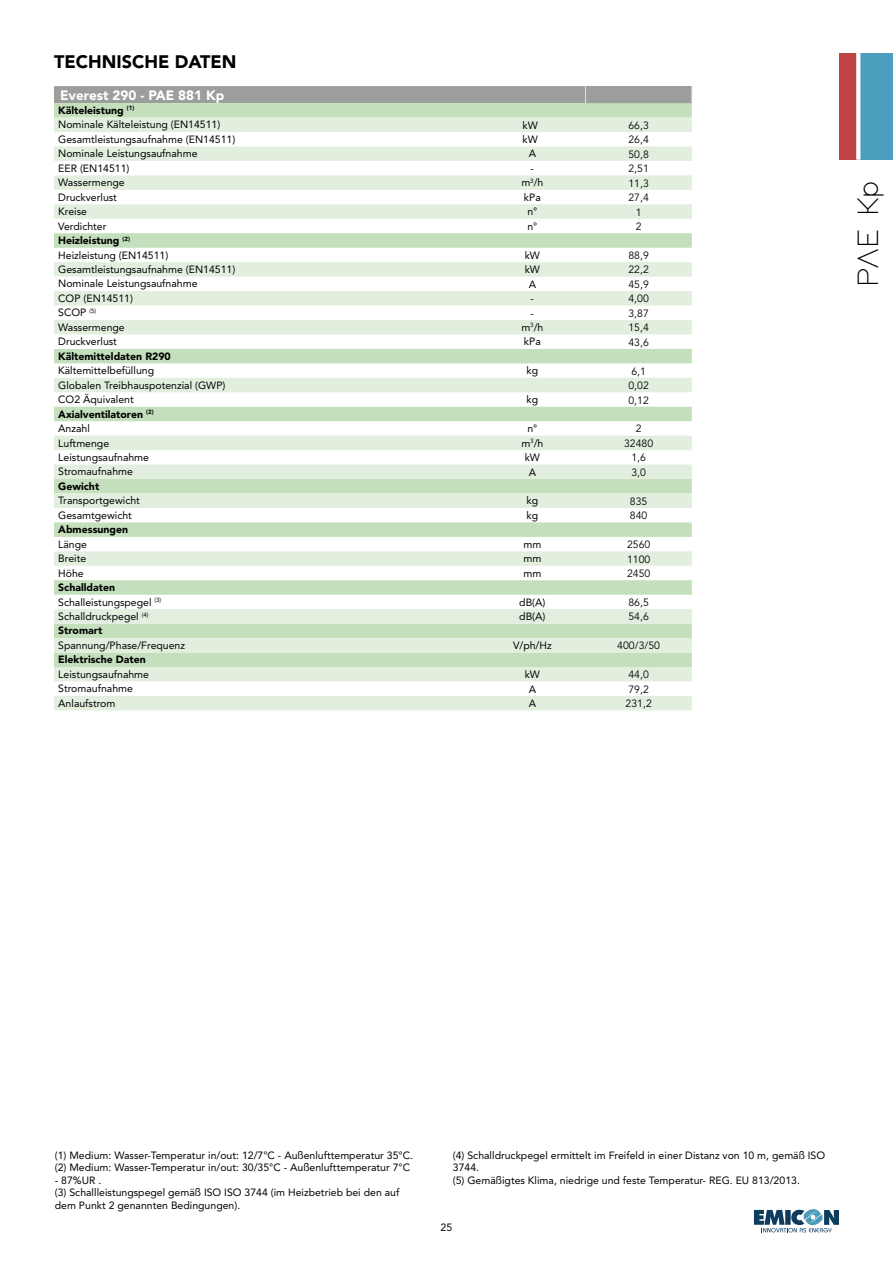
<style>
.page{position:relative;width:893px;height:1263px;background:#fff}
.page>*{position:absolute;margin:0;border:0;box-sizing:border-box;transform-origin:0 0}
.t1{font:500 30px "Adam";color:#000}
.t2{font:900 18px "Avenir LT Std";color:#000}
.t3{font:900 13.5px "Avenir LT Std";color:#fff}
.t4{font:10.5px/14.4px "Avenir LT Std";color:#000}
.t5{font:10.5px/14.4px "Avenir LT Std";color:#000}
.t6{font:900 10.5px "Avenir LT Std";color:#000}
.s1{font-weight:900}
</style>
<div class="page">
<div style="left:839px;top:53px;width:54px;height:107px;background:#4b9ebe"></div>
<svg style="left:754px;top:1209px;width:85px;height:23px"></svg>
<div style="left:839px;top:53px;width:19px;height:107px;background:#bf4445"></div>
<svg style="left:856px;top:53px;width:4px;height:107px"></svg>
<div style="left:585px;top:86px;width:107px;height:17px;background:#9d9d9c"></div>
<div style="left:54px;top:103px;width:638px;height:15px;background:#c4dfbc"></div>
<svg style="left:54px;top:118px;width:638px;height:592px"></svg>
<div style="left:54px;top:86px;width:532px;height:17px;background:#9d9d9c"></div>
<svg style="left:692px;top:87px;width:1px;height:16px"></svg>
<h2 class="t2" style="left:54px;top:50px;width:184px">TECHNISCHE DATEN</h2>
<p class="t4" style="left:58px;top:103px;width:179px"><span class="s1">Kälteleistung</span> <sup>(1)<br></sup>Nominale Kälteleistung (EN14511)<br>Gesamtleistungsaufnahme (EN14511)<br>Nominale Leistungsaufnahme<br>EER (EN14511)<br>Wassermenge<br>Druckverlust<br>Kreise<br>Verdichter<br><span class="s1">Heizleistung</span> <sup>(2)<br></sup>Heizleistung (EN14511)<br>Gesamtleistungsaufnahme (EN14511)<br>Nominale Leistungsaufnahme<br>COP (EN14511)<br>SCOP <sup>(5)<br></sup>Wassermenge<br>Druckverlust</p>
<p class="t6" style="left:58px;top:350px;width:114px">Kältemitteldaten R290</p>
<p class="t4" style="left:58px;top:363px;width:169px">Kältemittelbefüllung<br>Globalen Treibhauspotenzial (GWP)<br>CO2 Äquivalent<br><span class="s1">Axialventilatoren</span> <sup>(2)<br></sup>Anzahl<br>Luftmenge<br>Leistungsaufnahme<br>Stromaufnahme</p>
<p class="t6" style="left:58px;top:480px;width:43px">Gewicht</p>
<p class="t4" style="left:58px;top:494px;width:83px">Transportgewicht<br>Gesamtgewicht</p>
<p class="t6" style="left:58px;top:523px;width:72px">Abmessungen</p>
<p class="t4" style="left:58px;top:537px;width:30px;text-align:justify">Länge Breite Höhe</p>
<p class="t4" style="left:58px;top:580px;width:105px"><span class="s1">Schalldaten<br></span>Schalleistungspegel <sup>(3)<br></sup>Schalldruckpegel <sup>(4)<br></sup><span class="s1">Stromart</span></p>
<p class="t4" style="left:58px;top:638px;width:128px">Spannung/Phase/Frequenz</p>
<p class="t6" style="left:58px;top:653px;width:89px">Elektrische Daten</p>
<p class="t4" style="left:58px;top:667px;width:92px">Leistungsaufnahme<br>Stromaufnahme<br>Anlaufstrom</p>
<p class="t3" style="left:60px;top:87px;width:166px">Everest 290 - PAE 881 Kp</p>
<p class="t4" style="left:523px;top:118px;width:17px">kW</p>
<p class="t5" style="left:628px;top:118px;width:22px">66,3</p>
<p class="t4" style="left:523px;top:132px;width:17px">kW</p>
<p class="t5" style="left:628px;top:133px;width:22px">26,4</p>
<p class="t4" style="left:529px;top:147px;width:9px">A</p>
<p class="t5" style="left:628px;top:147px;width:22px">50,8</p>
<p class="t4" style="left:531px;top:161px;width:5px">-</p>
<p class="t5" style="left:628px;top:162px;width:22px">2,51</p>
<p class="t4" style="left:521px;top:176px;width:24px">m<sup>3</sup>/h</p>
<p class="t5" style="left:628px;top:176px;width:22px">11,3</p>
<p class="t4" style="left:524px;top:190px;width:18px">kPa</p>
<p class="t5" style="left:628px;top:191px;width:22px">27,4</p>
<p class="t4" style="left:527px;top:204px;width:12px">n°</p>
<p class="t5" style="left:636px;top:205px;width:7px">1</p>
<p class="t4" style="left:527px;top:219px;width:12px">n°</p>
<p class="t5" style="left:636px;top:219px;width:7px">2</p>
<p class="t4" style="left:525px;top:248px;width:17px">kW</p>
<p class="t5" style="left:628px;top:248px;width:22px">88,9</p>
<p class="t4" style="left:525px;top:262px;width:17px">kW</p>
<p class="t5" style="left:628px;top:263px;width:22px">22,2</p>
<p class="t4" style="left:529px;top:277px;width:9px">A</p>
<p class="t5" style="left:628px;top:277px;width:22px">45,9</p>
<p class="t4" style="left:531px;top:291px;width:5px">-</p>
<p class="t5" style="left:628px;top:292px;width:22px">4,00</p>
<p class="t4" style="left:531px;top:306px;width:5px">-</p>
<p class="t5" style="left:628px;top:306px;width:22px">3,87</p>
<p class="t4" style="left:521px;top:320px;width:24px">m<sup>3</sup>/h</p>
<p class="t5" style="left:628px;top:321px;width:22px">15,4</p>
<p class="t4" style="left:524px;top:335px;width:18px">kPa</p>
<p class="t5" style="left:628px;top:335px;width:22px">43,6</p>
<p class="t4" style="left:527px;top:364px;width:13px">kg</p>
<p class="t5" style="left:628px;top:364px;width:22px">6,1<br>0,02</p>
<p class="t4" style="left:527px;top:392px;width:13px">kg</p>
<p class="t5" style="left:628px;top:393px;width:22px">0,12</p>
<p class="t4" style="left:527px;top:421px;width:12px">n°</p>
<p class="t5" style="left:636px;top:422px;width:7px">2</p>
<p class="t4" style="left:521px;top:436px;width:24px">m<sup>3</sup>/h</p>
<p class="t5" style="left:624px;top:436px;width:31px">32480</p>
<p class="t4" style="left:525px;top:450px;width:17px">kW</p>
<p class="t5" style="left:631px;top:451px;width:16px">1,6</p>
<p class="t4" style="left:529px;top:465px;width:9px">A</p>
<p class="t5" style="left:631px;top:465px;width:16px">3,0</p>
<p class="t4" style="left:527px;top:494px;width:13px">kg</p>
<p class="t5" style="left:630px;top:494px;width:19px">835</p>
<p class="t4" style="left:527px;top:508px;width:13px">kg</p>
<p class="t5" style="left:630px;top:509px;width:19px">840</p>
<p class="t4" style="left:523px;top:537px;width:19px">mm</p>
<p class="t5" style="left:627px;top:538px;width:25px">2560</p>
<p class="t4" style="left:523px;top:551px;width:19px">mm</p>
<p class="t5" style="left:627px;top:552px;width:25px">1100</p>
<p class="t4" style="left:523px;top:566px;width:19px">mm</p>
<p class="t5" style="left:627px;top:566px;width:25px">2450</p>
<p class="t4" style="left:519px;top:595px;width:28px">dB(A)</p>
<p class="t5" style="left:628px;top:595px;width:22px">86,5</p>
<p class="t4" style="left:519px;top:610px;width:28px">dB(A)</p>
<p class="t5" style="left:628px;top:610px;width:22px">54,6</p>
<p class="t4" style="left:513px;top:638px;width:40px">V/ph/Hz</p>
<p class="t5" style="left:617px;top:639px;width:44px">400/3/50</p>
<p class="t4" style="left:525px;top:667px;width:17px">kW</p>
<p class="t5" style="left:628px;top:668px;width:22px">44,0</p>
<p class="t4" style="left:529px;top:682px;width:9px">A</p>
<p class="t5" style="left:628px;top:682px;width:22px">79,2</p>
<p class="t4" style="left:529px;top:696px;width:9px">A</p>
<p class="t5" style="left:626px;top:697px;width:28px">231,2</p>
<h1 class="t1" style="left:855px;top:287px;width:107px;rotate:-90deg">PAE Kp</h1>
<p class="t4" style="left:55px;top:1149px;width:360px;line-height:12.6px">(1) Medium: Wasser-Temperatur in/out: 12/7°C - Außenlufttemperatur 35°C. (2) Medium: Wasser-Temperatur in/out: 30/35°C - Außenlufttemperatur 7°C</p>
<p class="t4" style="left:55px;top:1174px;width:346px;line-height:12.6px">- 87%UR .<br>(3) Schallleistungspegel gemäß ISO ISO 3744 (im Heizbetrieb bei den auf dem Punkt 2 genannten Bedingungen).</p>
<p class="t4" style="left:453px;top:1149px;width:374px;line-height:12.6px">(4) Schalldruckpegel ermittelt im Freifeld in einer Distanz von 10 m, gemäß ISO<br>3744.<br>(5) Gemäßigtes Klima, niedrige und feste Temperatur- REG. EU 813/2013.</p>
<p class="t4" style="left:441px;top:1220px;width:13px">25</p>
</div>
